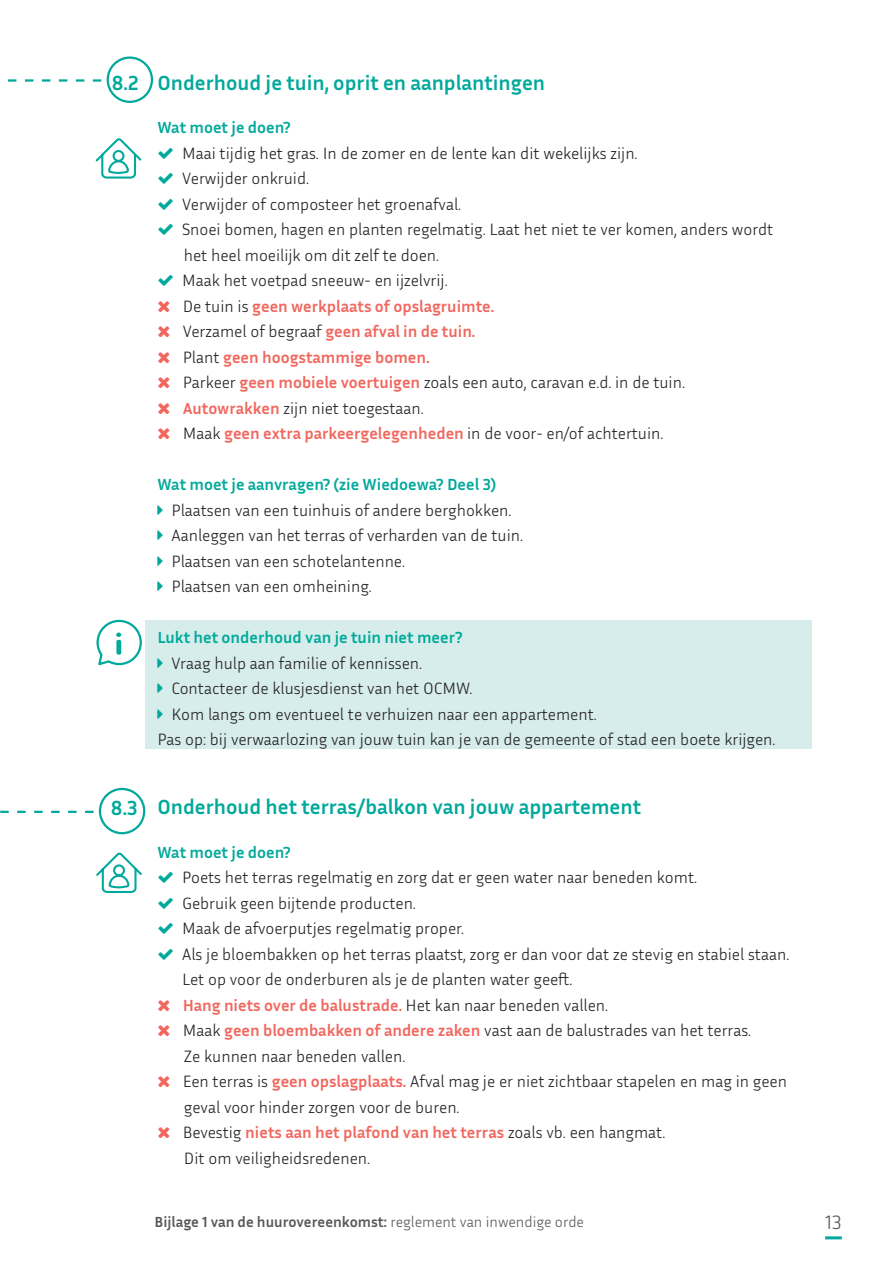
<style>
.page{position:relative;width:893px;height:1263px;background:#fff}
.page>*{position:absolute;margin:0;border:0;box-sizing:border-box;transform-origin:0 0}
.t1{font:700 21px "Inria Sans";color:#00a99b}
.t2{font:300 19.5px "Inria Sans";color:#57585a}
.t3{font:300 16.5px/25.5px "Inria Sans";color:#231f20}
.t4{font:700 16.5px "Inria Sans";color:#00a99b}
.t5{font:700 15px "Inria Sans";color:#57585a}
.s1{font-weight:700;color:#f1665d}
.s2{font-weight:300}
</style>
<div class="page">
<hr style="left:825px;top:1236px;width:17px;height:3px;background:#00a99b">
<div style="left:145px;top:620px;width:667px;height:128px;background:#d6edeb"></div>
<svg style="left:96px;top:619px;width:46px;height:47px"></svg>
<div style="left:107px;top:57px;width:46px;height:46px;border:2px solid #00a99b;border-radius:50%"></div>
<svg style="left:8px;top:79px;width:93px;height:3px"></svg>
<div style="left:99px;top:788px;width:46px;height:46px;border:2px solid #00a99b;border-radius:50%"></div>
<svg style="left:0;top:811px;width:94px;height:2px"></svg>
<svg style="left:95px;top:138px;width:47px;height:41px"></svg>
<svg style="left:96px;top:852px;width:46px;height:41px"></svg>
<p class="t1" style="left:112px;top:69px;width:28px">8.2</p>
<p class="t1" style="left:157px;top:69px;width:389px">Onderhoud je tuin, oprit en aanplantingen</p>
<p class="t4" style="left:157px;top:117px;width:135px">Wat moet je doen?</p>
<p class="t3" style="left:182px;top:140px;width:593px">Maai tijdig het gras. In de zomer en de lente kan dit wekelijks zijn.<br>Verwijder onkruid.<br>Verwijder of composteer het groenafval.<br>Snoei bomen, hagen en planten regelmatig. Laat het niet te ver komen, anders wordt het heel moeilijk om dit zelf te doen.<br>Maak het voetpad sneeuw- en ijzelvrij.<br>De tuin is <span class="s1">geen werkplaats of opslagruimte.<br></span>Verzamel of begraaf <span class="s1">geen afval in de tuin.<br></span>Plant <span class="s1">geen hoogstammige bomen.<br></span>Parkeer <span class="s1">geen mobiele voertuigen</span> zoals een auto, caravan e.d. in de tuin.<br><span class="s1">Autowrakken</span> zijn niet toegestaan.<br>Maak <span class="s1">geen extra parkeergelegenheden</span> in de voor- en/of achtertuin.</p>
<p class="t4" style="left:157px;top:474px;width:341px">Wat moet je aanvragen? (zie Wiedoewa? Deel 3)</p>
<p class="t3" style="left:171px;top:497px;width:353px">Plaatsen van een tuinhuis of andere berghokken.<br>Aanleggen van het terras of verharden van de tuin.<br>Plaatsen van een schotelantenne.<br>Plaatsen van een omheining.</p>
<p class="t4" style="left:157px;top:627px;width:307px">Lukt het onderhoud van je tuin niet meer?</p>
<p class="t3" style="left:171px;top:649px;width:252px">Vraag hulp aan familie of kennissen.</p>
<p class="t3" style="left:171px;top:675px;width:303px">Contacteer de klusjesdienst van het OCMW.</p>
<p class="t3" style="left:171px;top:700px;width:427px">Kom langs om eventueel te verhuizen naar een appartement.</p>
<p class="t3" style="left:157px;top:726px;width:620px">Pas op: bij verwaarlozing van jouw tuin kan je van de gemeente of stad een boete krijgen.</p>
<p class="t1" style="left:111px;top:794px;width:28px">8.3</p>
<p class="t1" style="left:157px;top:794px;width:485px">Onderhoud het terras/balkon van jouw appartement</p>
<p class="t4" style="left:157px;top:841px;width:135px">Wat moet je doen?</p>
<p class="t3" style="left:182px;top:864px;width:609px">Poets het terras regelmatig en zorg dat er geen water naar beneden komt.<br>Gebruik geen bijtende producten.<br>Maak de afvoerputjes regelmatig proper.<br>Als je bloembakken op het terras plaatst, zorg er dan voor dat ze stevig en stabiel staan.<br>Let op voor de onderburen als je de planten water geeft.<br><span class="s1">Hang niets over de balustrade.</span> Het kan naar beneden vallen.<br>Maak <span class="s1">geen bloembakken of andere zaken</span> vast aan de balustrades van het terras.<br>Ze kunnen naar beneden vallen.<br>Een terras is <span class="s1">geen opslagplaats.</span> Afval mag je er niet zichtbaar stapelen en mag in geen geval voor hinder zorgen voor de buren.<br>Bevestig <span class="s1">niets aan het plafond van het terras</span> zoals vb. een hangmat.<br>Dit om veiligheidsredenen.</p>
<p class="t5" style="left:155px;top:1212px;width:431px">Bijlage 1 van de huurovereenkomst: <span class="s2">reglement van inwendige orde</span></p>
<p class="t2" style="left:825px;top:1209px;width:18px">13</p>
</div>
